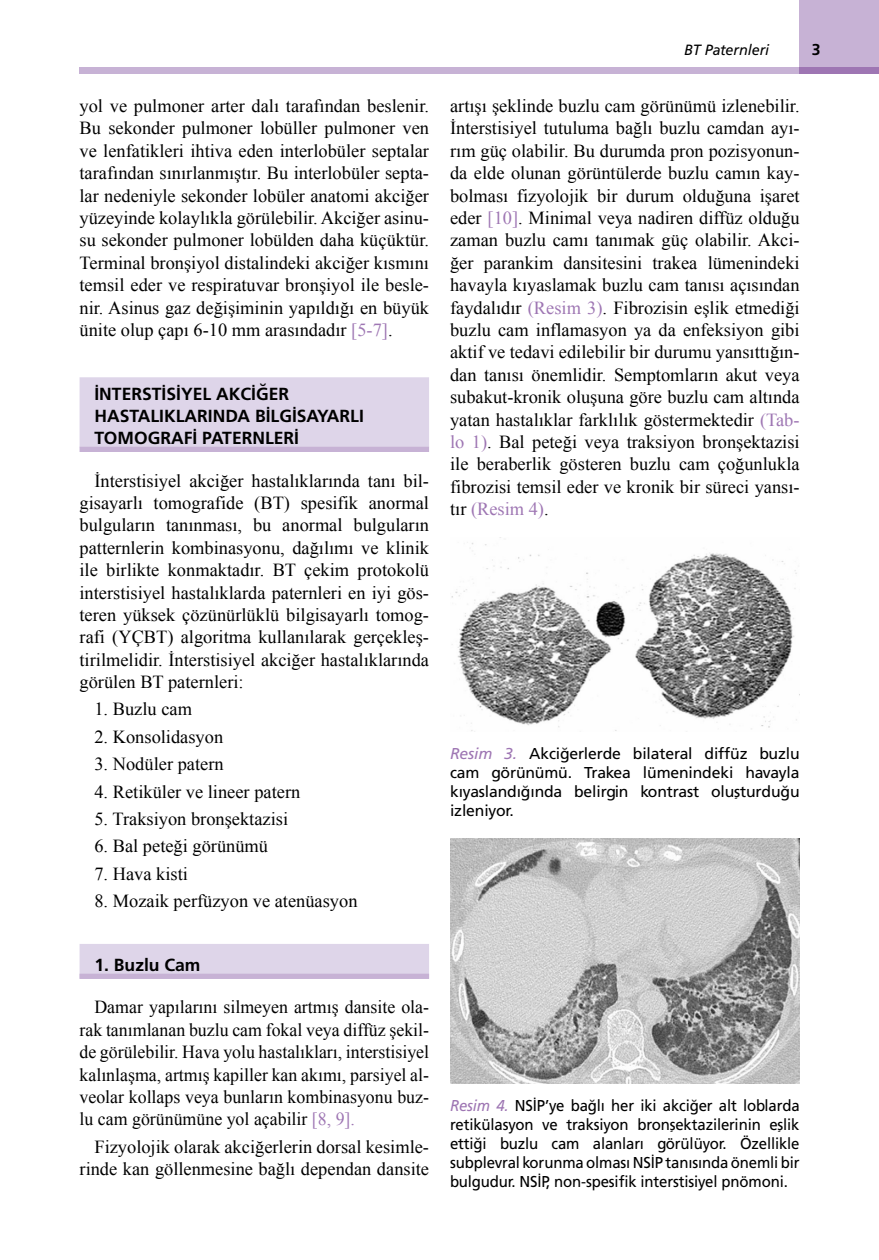
<style>
.page{position:relative;width:879px;height:1260px;background:#fff}
.page>*{position:absolute;margin:0;border:0;box-sizing:border-box;transform-origin:0 0}
.YAZI{font:18.38px/22.4px "Times New Roman";color:#000;text-align:justify}
._3_SATIR{font:17.5px/22.1px "Frutiger Bold Tr";color:#000}
.ARA_BASLIK{font:17.5px "Frutiger Bold Tr";color:#000}
.RESİM-ALTI{font:15.75px/18.9px "Frutiger Normal Tr";letter-spacing:-.01em;color:#000;text-align:justify;scale:.95 1}
.RESİM-ALTI-2{font:15.75px/18.9px "Frutiger Normal Tr";letter-spacing:-.01em;color:#000;text-align:justify}
.t1{font:15.75px "Frutiger Bold Tr";color:#000}
.t2{font:14.88px "Frutiger Italic Tr";color:#000;scale:.96 1}
.s1{color:#9e76b3}
.s2{font-family:"Frutiger Italic Tr";color:#9e76b3}
</style>
<div class="page">
<div style="left:79px;top:67px;width:720px;height:7px;background:#c7b2d5"></div>
<div style="left:799px;top:0;width:79px;height:74px;background:#c7b2d5"></div>
<div style="left:799px;top:67px;width:79px;height:7px;background:#9e76b3"></div>
<div style="left:79px;top:377px;width:350px;height:70px;background:#ded5e9"></div>
<div style="left:79px;top:447px;width:350px;height:5px;background:#c7b2d5"></div>
<div style="left:79px;top:944px;width:350px;height:35px;background:#ded5e9"></div>
<div style="left:79px;top:974px;width:350px;height:5px;background:#c7b2d5"></div>
<img style="left:451px;top:542px;width:346px;height:190px">
<img style="left:450px;top:838px;width:349px;height:246px">
<p class="YAZI" style="left:79px;top:94px;width:351px">yol ve pulmoner arter dalı tarafından beslenir.<br>Bu sekonder pulmoner lobüller pulmoner ven ve lenfatikleri ihtiva eden interlobüler septalar tarafından sınırlanmıştır. Bu interlobüler septa&shy;lar nedeniyle sekonder lobüler anatomi akciğer yüzeyinde kolaylıkla görülebilir. Akciğer asinu&shy;su sekonder pulmoner lobülden daha küçüktür.<br>Terminal bronşiyol distalindeki akciğer kısmını temsil eder ve respiratuvar bronşiyol ile besle&shy;nir. Asinus gaz değişiminin yapıldığı en büyük ünite olup çapı 6-10 mm arasındadır <span class="s1">[5-7]</span>.</p>
<p class="_3_SATIR" style="left:94px;top:382px;width:271px">İNTERSTİSİYEL AKCİĞER<br>HASTALIKLARINDA BİLGİSAYARLI<br>TOMOGRAFİ PATERNLERİ</p>
<p class="YAZI" style="left:79px;top:469px;width:351px;text-indent:15px">İnterstisiyel akciğer hastalıklarında tanı bil&shy;gisayarlı tomografide (BT) spesifik anormal bulguların tanınması, bu anormal bulguların patternlerin kombinasyonu, dağılımı ve klinik ile birlikte konmaktadır. BT çekim protokolü interstisiyel hastalıklarda paternleri en iyi gös&shy;teren yüksek çözünürlüklü bilgisayarlı tomog&shy;rafi (YÇBT) algoritma kullanılarak gerçekleş&shy;tirilmelidir. İnterstisiyel akciğer hastalıklarında görülen BT paternleri:</p>
<p class="YAZI" style="left:94px;top:698px;width:99px">1. Buzlu cam</p>
<p class="YAZI" style="left:94px;top:725px;width:130px">2. Konsolidasyon</p>
<p class="YAZI" style="left:94px;top:753px;width:131px">3. Nodüler patern</p>
<p class="YAZI" style="left:94px;top:780px;width:207px">4. Retiküler ve lineer patern</p>
<p class="YAZI" style="left:94px;top:807px;width:195px">5. Traksiyon bronşektazisi</p>
<p class="YAZI" style="left:94px;top:835px;width:175px">6. Bal peteği görünümü</p>
<p class="YAZI" style="left:94px;top:862px;width:95px">7. Hava kisti</p>
<p class="YAZI" style="left:94px;top:889px;width:264px">8. Mozaik perfüzyon ve atenüasyon</p>
<p class="ARA_BASLIK" style="left:94px;top:954px;width:107px">1. Buzlu Cam</p>
<p class="YAZI" style="left:79px;top:996px;width:351px;text-indent:15px">Damar yapılarını silmeyen artmış dansite ola&shy;rak tanımlanan buzlu cam fokal veya diffüz şekil&shy;de görülebilir. Hava yolu hastalıkları, interstisiyel kalınlaşma, artmış kapiller kan akımı, parsiyel al&shy;veolar kollaps veya bunların kombinasyonu buz&shy;lu cam görünümüne yol açabilir <span class="s1">[8, 9].</span></p>
<p class="YAZI" style="left:79px;top:1135px;width:351px;text-align:right">Fizyolojik olarak akciğerlerin dorsal kesimle&shy;rinde kan göllenmesine bağlı dependan dansite</p>
<p class="t2" style="left:683px;top:41px;width:90px">BT Paternleri</p>
<p class="t1" style="left:811px;top:40px;width:10px">3</p>
<p class="YAZI" style="left:450px;top:94px;width:351px">artışı şeklinde buzlu cam görünümü izlenebilir.<br>İnterstisiyel tutuluma bağlı buzlu camdan ayı&shy;rım güç olabilir. Bu durumda pron pozisyonun&shy;da elde olunan görüntülerde buzlu camın kay&shy;bolması fizyolojik bir durum olduğuna işaret eder <span class="s1">[10]</span>. Minimal veya nadiren diffüz olduğu zaman buzlu camı tanımak güç olabilir. Akci&shy;ğer parankim dansitesini trakea lümenindeki havayla kıyaslamak buzlu cam tanısı açısından faydalıdır <span class="s1">(Resim 3)</span>. Fibrozisin eşlik etmediği buzlu cam inflamasyon ya da enfeksiyon gibi aktif ve tedavi edilebilir bir durumu yansıttığın&shy;dan tanısı önemlidir. Semptomların akut veya subakut-kronik oluşuna göre buzlu cam altında yatan hastalıklar farklılık göstermektedir <span class="s1">(Tab&shy;lo 1)</span>. Bal peteği veya traksiyon bronşektazisi ile beraberlik gösteren buzlu cam çoğunlukla fibrozisi temsil eder ve kronik bir süreci yansı&shy;tır <span class="s1">(Resim 4)</span>.</p>
<p class="RESİM-ALTI-2" style="left:450px;top:744px;width:351px"><span class="s2">Resim 3.</span> Akciğerlerde bilateral diffüz buzlu cam görünümü. Trakea lümenindeki havayla kıyaslandığında belirgin kontrast oluşturduğu izleniyor.</p>
<p class="RESİM-ALTI" style="left:450px;top:1096px;width:369px"><span class="s2">Resim 4.</span> NSİP’ye bağlı her iki akciğer alt loblarda retikülasyon ve traksiyon bronşektazilerinin eşlik ettiği buzlu cam alanları görülüyor. Özellikle subplevral korunma olması NSİP tanısında önemli bir bulgudur. NSİP, non-spesifik interstisiyel pnömoni.</p>
</div>
